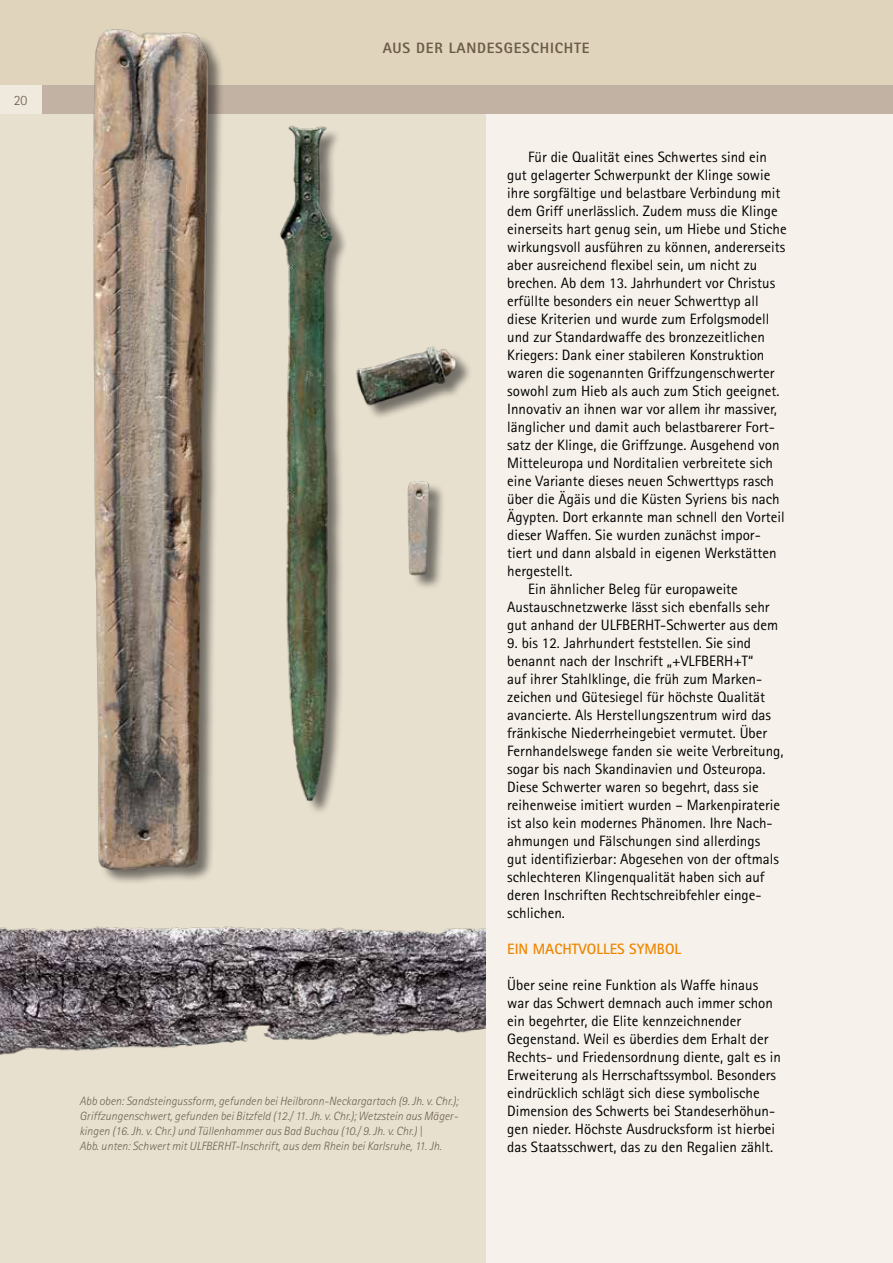
<style>
.page{position:relative;width:893px;height:1263px;background:#fff}
.page>*{position:absolute;margin:0;border:0;box-sizing:border-box;transform-origin:0 0}
.t1{font:15px/18px "Rotis Sans Serif";color:#000}
.t2{font:800 15px "Rotis Sans Serif";letter-spacing:.05em;color:#6c5b48}
.t3{font:700 15px "Rotis Sans Serif";color:#ef8600}
.t4{font:300 14.25px "Rotis Sans Serif";color:#6c5b48}
.t5{font:italic 300 12px/15px "Rotis Sans Serif";color:#6d6352}
</style>
<div class="page">
<div style="left:0;top:114px;width:893px;height:1149px;background:#f6f2eb"></div>
<div style="left:0;top:114px;width:486px;height:1149px;background:#e8e0cf"></div>
<div style="left:0;top:0;width:893px;height:108px;background:#e0d4bd"></div>
<div style="left:0;top:85px;width:893px;height:29px;background:#c2b2a3"></div>
<div style="left:0;top:85px;width:41px;height:29px;background:#f0e9dd"></div>
<img style="left:92px;top:29px;width:377px;height:853px">
<img style="left:0;top:926px;width:486px;height:129px">
<p class="t4" style="left:14px;top:92px;width:15px">20</p>
<p class="t2" style="left:383px;top:38px;width:208px">AUS DER LANDESGESCHICHTE</p>
<p class="t5" style="left:79px;top:1094px;width:380px">Abb oben: Sandsteingussform, gefunden bei Heilbronn-Neckargartach (9. Jh. v. Chr.); Griffzungenschwert, gefunden bei Bitzfeld (12./ 11. Jh. v. Chr.); Wetzstein aus Mäger&shy;kingen (16. Jh. v. Chr.) und Tüllenhammer aus Bad Buchau (10./ 9. Jh. v. Chr.) |<br>Abb. unten: Schwert mit ULFBERHT-Inschrift, aus dem Rhein bei Karlsruhe, 11. Jh.</p>
<p class="t1" style="left:528px;top:148px;width:240px">Für die Qualität eines Schwertes sind ein</p>
<p class="t1" style="left:507px;top:166px;width:265px">gut gelagerter Schwerpunkt der Klinge sowie</p>
<p class="t1" style="left:507px;top:184px;width:275px">ihre sorgfältige und belastbare Verbindung mit</p>
<p class="t1" style="left:507px;top:202px;width:272px">dem Griff unerlässlich. Zudem muss die Klinge</p>
<p class="t1" style="left:507px;top:220px;width:281px">einerseits hart genug sein, um Hiebe und Stiche</p>
<p class="t1" style="left:507px;top:238px;width:279px">wirkungsvoll ausführen zu können, andererseits</p>
<p class="t1" style="left:507px;top:256px;width:252px">aber ausreichend flexibel sein, um nicht zu</p>
<p class="t1" style="left:507px;top:274px;width:269px">brechen. Ab dem 13. Jahrhundert vor Christus</p>
<p class="t1" style="left:507px;top:292px;width:253px">erfüllte besonders ein neuer Schwerttyp all</p>
<p class="t1" style="left:507px;top:310px;width:264px">diese Kriterien und wurde zum Erfolgsmodell</p>
<p class="t1" style="left:507px;top:328px;width:259px">und zur Standardwaffe des bronzezeitlichen</p>
<p class="t1" style="left:507px;top:346px;width:259px">Kriegers: Dank einer stabileren Konstruktion</p>
<p class="t1" style="left:507px;top:364px;width:269px">waren die sogenannten Griffzungenschwerter</p>
<p class="t1" style="left:507px;top:382px;width:274px">sowohl zum Hieb als auch zum Stich geeignet.</p>
<p class="t1" style="left:507px;top:400px;width:271px">Innovativ an ihnen war vor allem ihr massiver,</p>
<p class="t1" style="left:507px;top:418px;width:269px">länglicher und damit auch belastbarerer Fort-</p>
<p class="t1" style="left:507px;top:436px;width:274px">satz der Klinge, die Griffzunge. Ausgehend von</p>
<p class="t1" style="left:507px;top:454px;width:267px">Mitteleuropa und Norditalien verbreitete sich</p>
<p class="t1" style="left:507px;top:472px;width:268px">eine Variante dieses neuen Schwerttyps rasch</p>
<p class="t1" style="left:507px;top:490px;width:274px">über die Ägäis und die Küsten Syriens bis nach</p>
<p class="t1" style="left:507px;top:508px;width:279px">Ägypten. Dort erkannte man schnell den Vorteil</p>
<p class="t1" style="left:507px;top:526px;width:255px">dieser Waffen. Sie wurden zunächst impor-</p>
<p class="t1" style="left:507px;top:544px;width:271px">tiert und dann alsbald in eigenen Werkstätten</p>
<p class="t1" style="left:507px;top:562px;width:67px">hergestellt.</p>
<p class="t1" style="left:528px;top:580px;width:211px">Ein ähnlicher Beleg für europaweite</p>
<p class="t1" style="left:507px;top:598px;width:264px">Austauschnetzwerke lässt sich ebenfalls sehr</p>
<p class="t1" style="left:507px;top:616px;width:273px">gut anhand der ULFBERHT-Schwerter aus dem</p>
<p class="t1" style="left:507px;top:634px;width:278px">9. bis 12. Jahrhundert feststellen. Sie sind benannt nach der Inschrift „+VLFBERH+T“<br>auf ihrer Stahlklinge, die früh zum Marken&shy;zeichen und Gütesiegel für höchste Qualität avancierte. Als Herstellungszentrum wird das fränkische Niederrheingebiet vermutet. Über Fernhandelswege fanden sie weite Verbreitung, sogar bis nach Skandinavien und Osteuropa.<br>Diese Schwerter waren so begehrt, dass sie reihenweise imitiert wurden – Markenpiraterie ist also kein modernes Phänomen. Ihre Nach&shy;ahmungen und Fälschungen sind allerdings gut identifizierbar: Abgesehen von der oftmals schlechteren Klingenqualität haben sich auf deren Inschriften Rechtschreibfehler einge&shy;schlichen.</p>
<p class="t3" style="left:507px;top:939px;width:175px">EIN MACHTVOLLES SYMBOL</p>
<p class="t1" style="left:507px;top:976px;width:275px">Über seine reine Funktion als Waffe hinaus war das Schwert demnach auch immer schon ein begehrter, die Elite kennzeichnender Gegenstand. Weil es überdies dem Erhalt der Rechts- und Friedensordnung diente, galt es in Erweiterung als Herrschaftssymbol. Besonders eindrücklich schlägt sich diese symbolische Dimension des Schwerts bei Standeserhöhun&shy;gen nieder. Höchste Ausdrucksform ist hierbei das Staatsschwert, das zu den Regalien zählt.</p>
</div>
